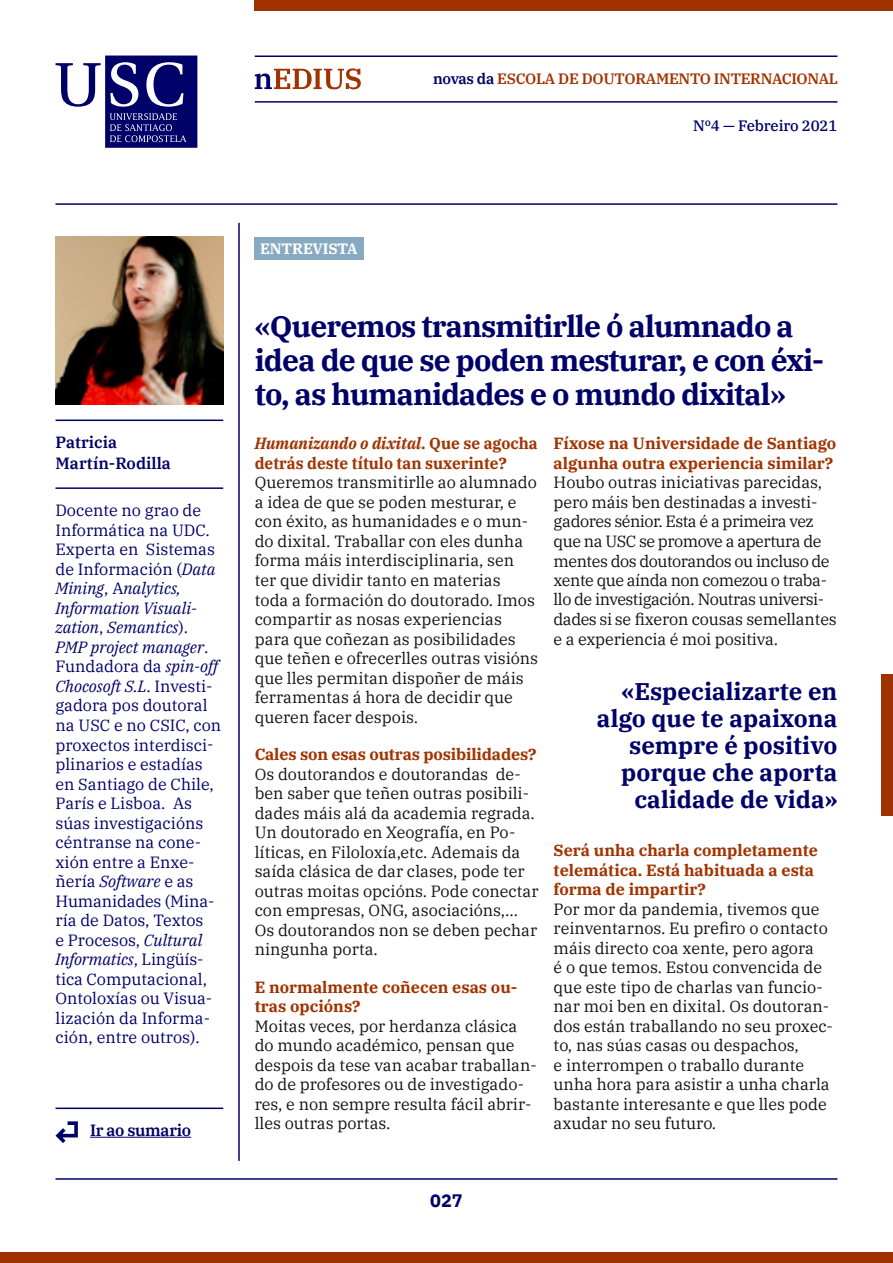
<style>
.page{position:relative;width:893px;height:1263px;background:#fff}
.page>*{position:absolute;margin:0;border:0;box-sizing:border-box;transform-origin:0 0}
.t1{font:700 30px/33.8px "IBM Plex Serif";letter-spacing:-.03em;color:#000069}
.t2{font:700 24px/27px "IBM Plex Serif";color:#000069;text-align:right}
.t3{font:700 18px "IBM Plex Sans";color:#000069}
.t4{font:16.2px/19.5px "IBM Plex Serif";color:#121212}
.t5{font:16.2px/19.5px "IBM Plex Serif";color:#000069}
.t6{font:16.2px/19.5px "IBM Plex Serif";letter-spacing:-.03em;color:#121212}
.t7{font:700 16.2px/19.5px "IBM Plex Serif";color:#a13300}
.t8{font:700 16.2px/19.5px "IBM Plex Serif";color:#a13300;scale:.96 1}
.t9{font:600 16.2px/21px "IBM Plex Serif";color:#000069}
.t10{font:600 16.2px "IBM Plex Serif";letter-spacing:-.02em;color:#000069}
.t11{font:600 15px "IBM Plex Serif";letter-spacing:-.02em;color:#a13300}
.t12{font:500 15px "IBM Plex Serif";letter-spacing:-.01em;color:#000069}
.t13{font:700 15px "IBM Plex Serif";letter-spacing:-.01em;color:#fff}
.s1{color:#000069}
.s2{font-style:italic}
.s3{font-weight:600}
</style>
<div class="page">
<hr style="left:255px;top:56px;width:582px;height:1px;background:#000069">
<hr style="left:255px;top:101px;width:582px;height:2px;background:#000069">
<div style="left:255px;top:0;width:638px;height:10px;background:#a03200"></div>
<div style="left:0;top:1252px;width:893px;height:11px;background:#a03200"></div>
<hr style="left:56px;top:203px;width:781px;height:2px;background:#000069">
<hr style="left:90px;top:1137px;width:101px;height:1px;background:#000069">
<hr style="left:56px;top:1107px;width:167px;height:2px;background:#000069">
<svg style="left:56px;top:1121px;width:22px;height:22px"></svg>
<hr style="left:238px;top:223px;width:2px;height:938px;background:#000069">
<hr style="left:56px;top:1178px;width:781px;height:2px;background:#000069">
<svg style="left:255px;top:68px;width:106px;height:21px"></svg>
<svg style="left:56px;top:56px;width:141px;height:92px"></svg>
<hr style="left:56px;top:420px;width:167px;height:1px;background:#000069">
<img style="left:56px;top:237px;width:167px;height:168px">
<hr style="left:56px;top:487px;width:167px;height:2px;background:#000069">
<div style="left:255px;top:237px;width:109px;height:22px;background:#87a9c1"></div>
<div style="left:881px;top:674px;width:12px;height:142px;background:#a03200"></div>
<p class="t11" style="left:433px;top:67px;width:407px"><span class="s1">novas da</span> ESCOLA DE DOUTORAMENTO INTERNACIONAL</p>
<p class="t12" style="left:693px;top:114px;width:146px">Nº4 — Febreiro 2021</p>
<p class="t9" style="left:56px;top:431px;width:117px">Patricia<br>Martín-Rodilla</p>
<p class="t5" style="left:56px;top:500px;width:167px">Docente no grao de<br>Informática na UDC.<br>Experta en Sistemas de Información (<span class="s2">Data<br>Mining</span>, A<span class="s2">nalytics,<br>Information Visuali&shy;zation</span>, <span class="s2">Semantics</span>).<br><span class="s2">PMP project manager</span>.<br>Fundadora da <span class="s2">spin-off<br>Chocosoft S.L</span>. Investi&shy;gadora pos doutoral na USC e no CSIC, con proxectos interdisci&shy;plinarios e estadías en Santiago de Chile,<br>París e Lisboa. As súas investigacións céntranse na cone&shy;xión entre a Enxe&shy;ñería <span class="s2">Software</span> e as<br>Humanidades (Mina&shy;ría de Datos, Textos<br>e Procesos, <span class="s2">Cultural<br>Informatics</span>, Lingüís&shy;tica Computacional,<br>Ontoloxías ou Visua&shy;lización da Informa&shy;ción, entre outros).</p>
<p class="t10" style="left:90px;top:1118px;width:103px">Ir ao sumario</p>
<p class="t13" style="left:260px;top:237px;width:99px">ENTREVISTA</p>
<h1 class="t1" style="left:255px;top:307px;width:571px"><span class="s3">«</span>Queremos transmitirlle ó alumnado a idea de que se poden mesturar, e con éxi&shy;to, as humanidades e o mundo dixital<span class="s3">»</span></h1>
<p class="t8" style="left:255px;top:433px;width:296px"><span class="s2">Humanizando o dixital</span>. Que se agocha detrás deste título tan suxerinte?</p>
<p class="t4" style="left:255px;top:472px;width:285px">Queremos transmitirlle ao alumnado a idea de que se poden mesturar, e con éxito, as humanidades e o mun&shy;do dixital. Traballar con eles dunha forma máis interdisciplinaria, sen ter que dividir tanto en materias toda a formación do doutorado. Imos compartir as nosas experiencias para que coñezan as posibilidades que teñen e ofrecerlles outras visións que lles permitan dispoñer de máis ferramentas á hora de decidir que queren facer despois.</p>
<p class="t7" style="left:255px;top:743px;width:283px">Cales son esas outras posibilidades?</p>
<p class="t4" style="left:255px;top:763px;width:285px">Os doutorandos e doutorandas de&shy;ben saber que teñen outras posibili&shy;dades máis alá da academia regrada.<br>Un doutorado en Xeografía, en Po&shy;líticas, en Filoloxía,etc. Ademais da saída clásica de dar clases, pode ter outras moitas opcións. Pode conectar con empresas, ONG, asociacións,...<br>Os doutorandos non se deben pechar ningunha porta.</p>
<p class="t7" style="left:255px;top:976px;width:264px">E normalmente coñecen esas ou&shy;tras opcións?</p>
<p class="t4" style="left:255px;top:1015px;width:284px">Moitas veces, por herdanza clásica do mundo académico, pensan que despois da tese van acabar traballan&shy;do de profesores ou de investigado&shy;res, e non sempre resulta fácil abrir&shy;lles outras portas.</p>
<p class="t7" style="left:554px;top:433px;width:284px">Fíxose na Universidade de Santiago algunha outra experiencia similar?</p>
<p class="t6" style="left:554px;top:472px;width:285px">Houbo outras iniciativas parecidas, pero máis ben destinadas a investi&shy;gadores sénior. Esta é a primeira vez que na USC se promove a apertura de mentes dos doutorandos ou incluso de xente que aínda non comezou o traba&shy;llo de investigación. Noutras universi&shy;dades si se fixeron cousas semellantes e a experiencia é moi positiva.</p>
<h2 class="t2" style="left:597px;top:676px;width:242px">«Especializarte en algo que te apaixona sempre é positivo porque che aporta calidade de vida»</h2>
<p class="t7" style="left:554px;top:839px;width:266px">Será unha charla completamente telemática. Está habituada a esta forma de impartir?</p>
<p class="t4" style="left:554px;top:898px;width:281px">Por mor da pandemia, tivemos que reinventarnos. Eu prefiro o contacto máis directo coa xente, pero agora<br>é o que temos. Estou convencida de que este tipo de charlas van funcio&shy;nar moi ben en dixital. Os doutoran&shy;dos están traballando no seu proxec&shy;to, nas súas casas ou despachos,<br>e interrompen o traballo durante unha hora para asistir a unha charla bastante interesante e que lles pode axudar no seu futuro.</p>
<p class="t3" style="left:430px;top:1186px;width:34px">027</p>
</div>
